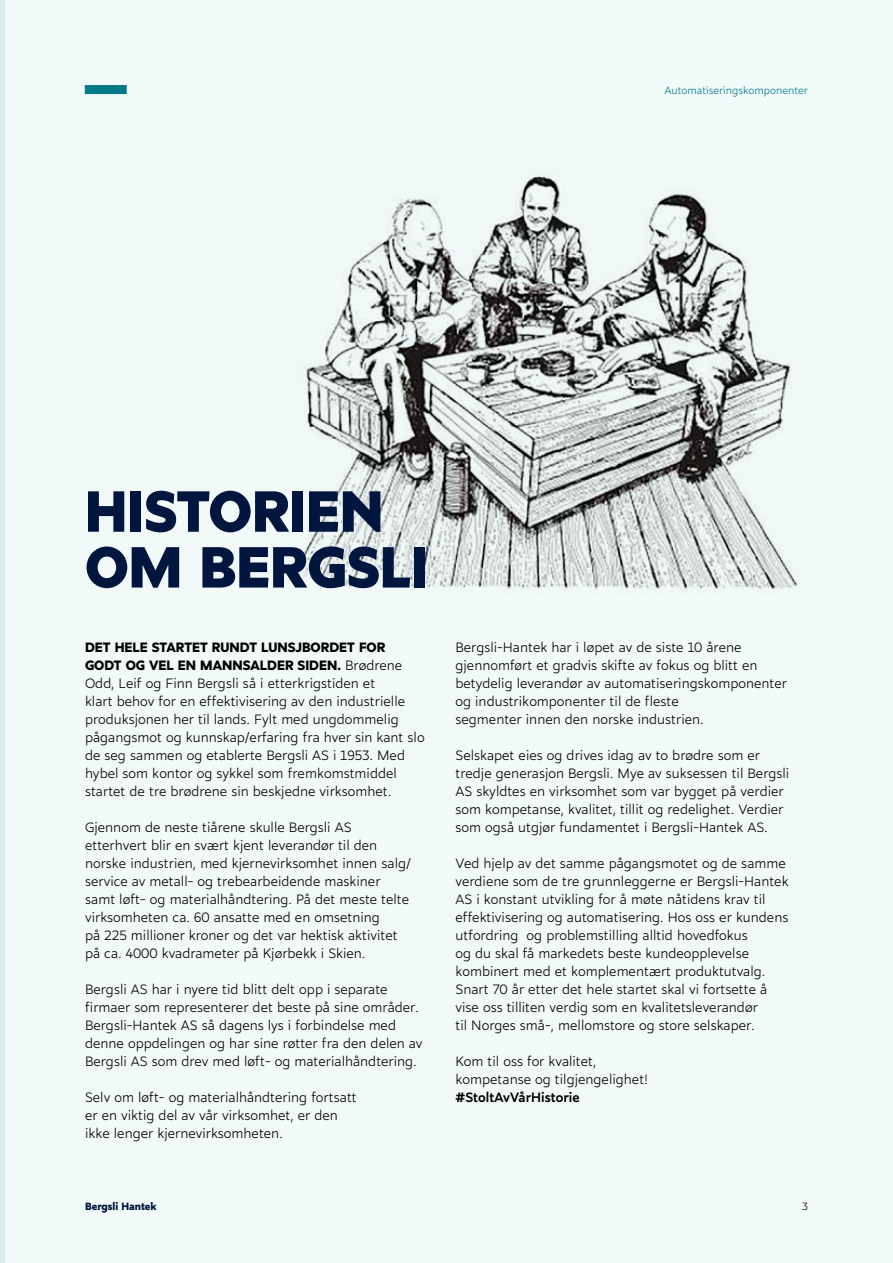
<style>
.page{position:relative;width:893px;height:1263px;background:#f2f9f9}
.page>*{position:absolute;margin:0;border:0;box-sizing:border-box;transform-origin:0 0}
.t1{font:800 57.75px/55.8px "Marcher";color:#01163f}
.t2{font:300 13.5px/18px "Marcher Alt";color:#000}
.t3{font:500 13.5px "Marcher Alt";color:#000}
.t4{font:300 10.5px "Marcher Alt";color:#027e8c}
.t5{font:700 10.5px "Marcher Alt";color:#01163f}
.t6{font:300 10.5px "Marcher Alt";color:#000}
.s1{font-weight:700}
</style>
<div class="page">
<hr style="left:0;top:0;width:4px;height:1263px;background:#daecee">
<img style="left:290px;top:173px;width:509px;height:418px">
<p class="t4" style="left:664px;top:82px;width:145px">Automatiseringskomponenter</p>
<h1 class="t1" style="left:85px;top:478px;width:344px">HISTORIEN<br>OM BERGSLI</h1>
<p class="t2" style="left:85px;top:637px;width:341px"><span class="s1">DET HELE STARTET RUNDT LUNSJBORDET FOR GODT OG VEL EN MANNSALDER SIDEN.</span> Brødrene Odd, Leif og Finn Bergsli så i etterkrigstiden et<br>klart behov for en effektivisering av den industrielle produksjonen her til lands. Fylt med ungdommelig pågangsmot og kunnskap/erfaring fra hver sin kant slo de seg sammen og etablerte Bergsli AS i 1953. Med hybel som kontor og sykkel som fremkomstmiddel startet de tre brødrene sin beskjedne virksomhet.</p>
<p class="t2" style="left:85px;top:817px;width:327px">Gjennom de neste tiårene skulle Bergsli AS etterhvert blir en svært kjent leverandør til den norske industrien, med kjernevirksomhet innen salg/ service av metall- og trebearbeidende maskiner samt løft- og materialhåndtering. På det meste telte virksomheten ca. 60 ansatte med en omsetning<br>på 225 millioner kroner og det var hektisk aktivitet på ca. 4000 kvadrameter på Kjørbekk i Skien.</p>
<p class="t2" style="left:85px;top:979px;width:339px">Bergsli AS har i nyere tid blitt delt opp i separate firmaer som representerer det beste på sine områder.<br>Bergsli-Hantek AS så dagens lys i forbindelse med denne oppdelingen og har sine røtter fra den delen av Bergsli AS som drev med løft- og materialhåndtering.</p>
<p class="t2" style="left:85px;top:1087px;width:273px">Selv om løft- og materialhåndtering fortsatt er en viktig del av vår virksomhet, er den ikke lenger kjernevirksomheten.</p>
<p class="t2" style="left:455px;top:637px;width:333px">Bergsli-Hantek har i løpet av de siste 10 årene gjennomført et gradvis skifte av fokus og blitt en betydelig leverandør av automatiseringskomponenter og industrikomponenter til de fleste<br>segmenter innen den norske industrien.</p>
<p class="t2" style="left:455px;top:745px;width:335px">Selskapet eies og drives idag av to brødre som er tredje generasjon Bergsli. Mye av suksessen til Bergsli AS skyldtes en virksomhet som var bygget på verdier som kompetanse, kvalitet, tillit og redelighet. Verdier som også utgjør fundamentet i Bergsli-Hantek AS.</p>
<p class="t2" style="left:455px;top:853px;width:335px">Ved hjelp av det samme pågangsmotet og de samme verdiene som de tre grunnleggerne er Bergsli-Hantek AS i konstant utvikling for å møte nåtidens krav til effektivisering og automatisering. Hos oss er kundens utfordring og problemstilling alltid hovedfokus<br>og du skal få markedets beste kundeopplevelse kombinert med et komplementært produktutvalg.<br>Snart 70 år etter det hele startet skal vi fortsette å vise oss tilliten verdig som en kvalitetsleverandør<br>til Norges små-, mellomstore og store selskaper.</p>
<p class="t2" style="left:455px;top:1051px;width:194px">Kom til oss for kvalitet, kompetanse og tilgjengelighet!</p>
<p class="t3" style="left:455px;top:1086px;width:126px">#StoltAvVårHistorie</p>
<p class="t5" style="left:85px;top:1198px;width:73px">Bergsli Hantek</p>
<p class="t6" style="left:802px;top:1198px;width:7px">3</p>
</div>
